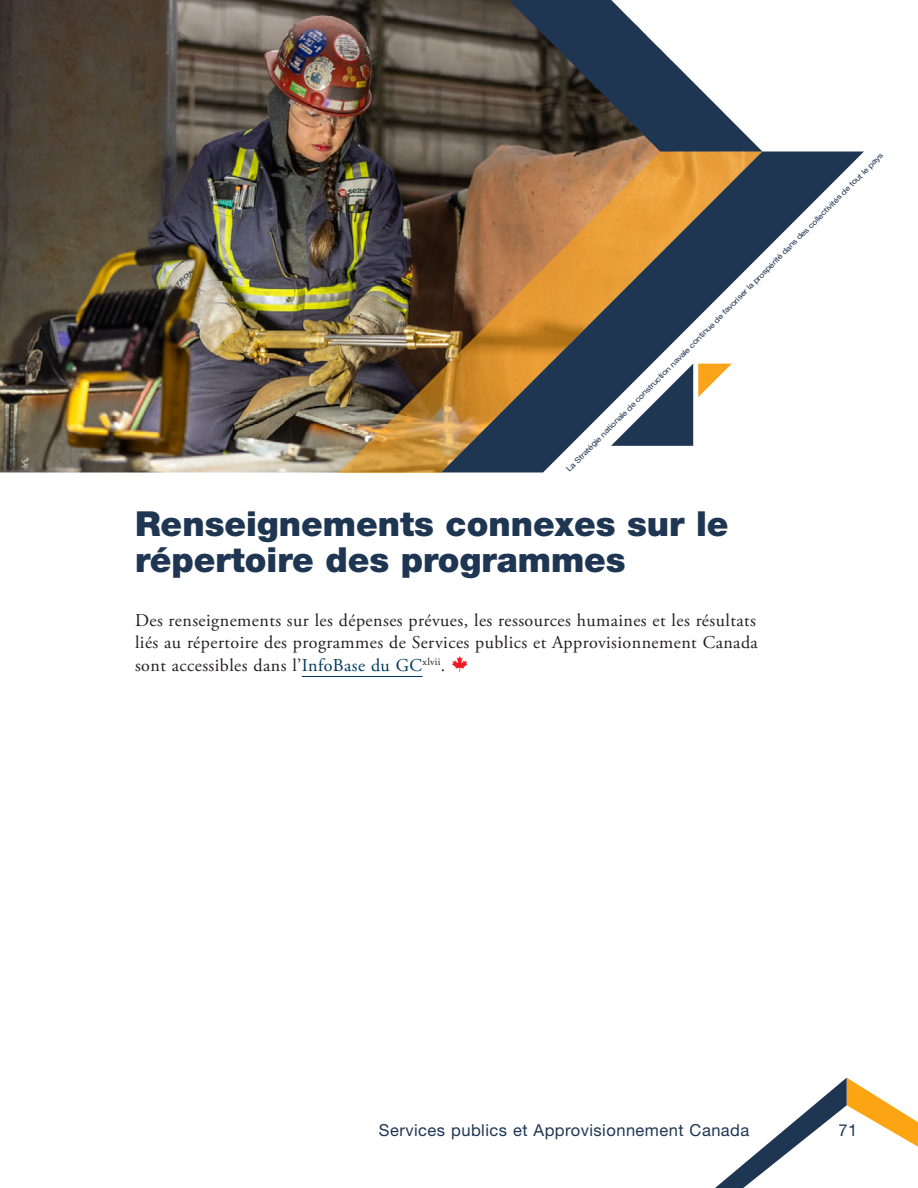
<style>
.page{position:relative;width:918px;height:1188px;background:#fff}
.page>*{position:absolute;margin:0;border:0;box-sizing:border-box;transform-origin:0 0}
.t1{font:900 34.5px/36px "Helvetica Neue LT Std";color:#1e3652}
.Para_1a__base{font:18px/22.5px "Adobe Garamond Pro";letter-spacing:.025em;color:#231f20;text-align:justify}
.t2{font:16.5px "Helvetica Neue LT Std";letter-spacing:.03em;color:#1e3652}
.t3{font:7.65px "Helvetica Neue LT Std";color:#1f3652;scale:1.18 1}
.s1{color:#00395d}
</style>
<div class="page">
<svg style="left:715px;top:1078px;width:203px;height:110px"></svg>
<hr style="left:302px;top:676px;width:121px;height:1px;background:#00395d">
<img style="left:0;top:0;width:762px;height:152px">
<svg style="left:762px;top:152px;width:102px;height:102px"></svg>
<img style="left:0;top:152px;width:762px;height:320px">
<svg style="left:509px;top:0;width:253px;height:151px"></svg>
<svg style="left:611px;top:364px;width:121px;height:82px"></svg>
<p class="t3" style="left:564px;top:466px;width:379px;rotate:-45deg">La Stratégie nationale de construction navale continue de favoriser la prospérité dans des collectivités de tout le pays</p>
<p class="t1" style="left:135px;top:505px;width:595px">Renseignements connexes sur le répertoire des programmes</p>
<p class="Para_1a__base" style="left:135px;top:609px;width:624px">Des renseignements sur les dépenses prévues, les ressources humaines et les résultats liés au répertoire des programmes de Services publics et Approvisionnement Canada sont accessibles dans l’<span class="s1">InfoBase du GC</span><sup>xlvii</sup>.</p>
<p class="t2" style="left:379px;top:1120px;width:372px">Services publics et Approvisionnement Canada</p>
<p class="t2" style="left:838px;top:1120px;width:20px">71</p>
</div>
